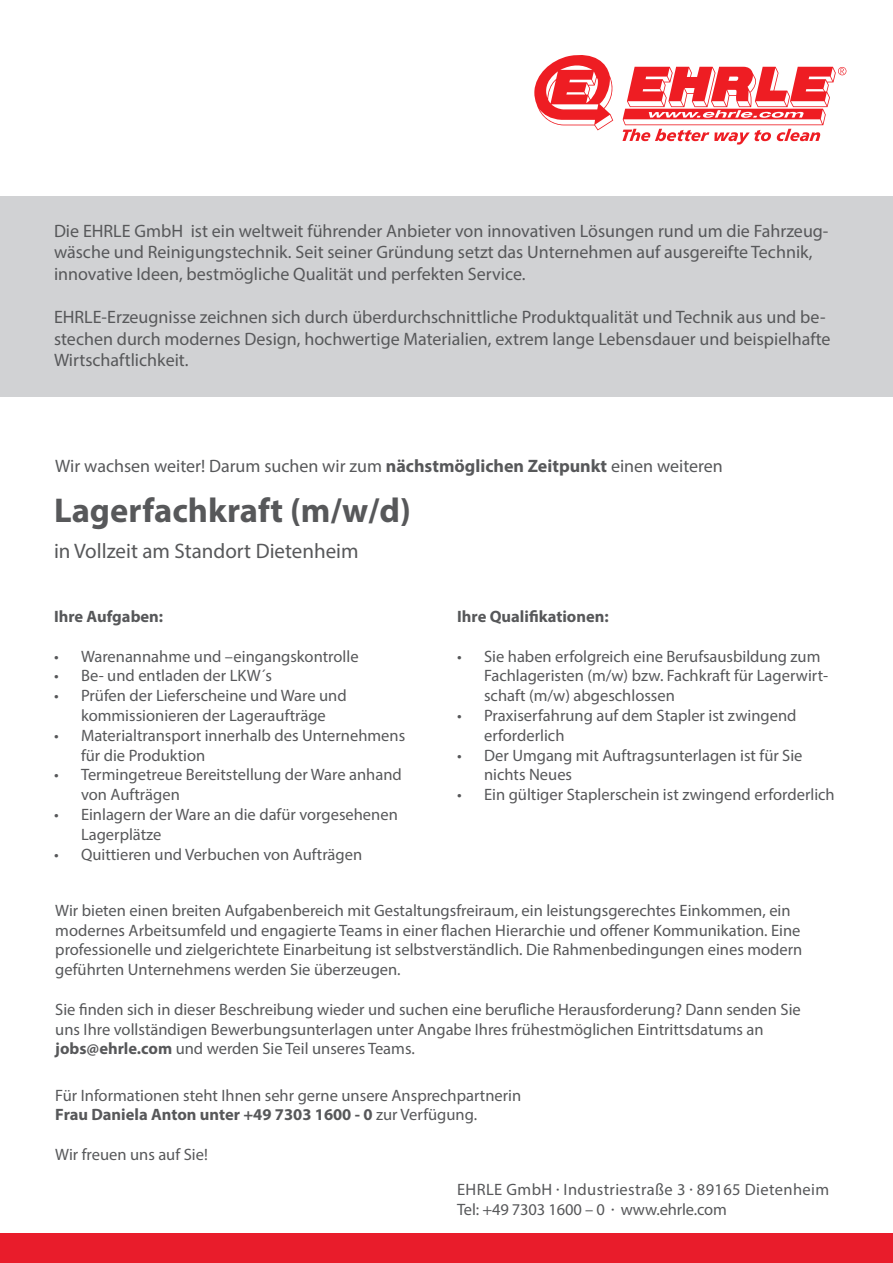
<style>
.page{position:relative;width:893px;height:1263px;background:#fff}
.page>*{position:absolute;margin:0;border:0;box-sizing:border-box;transform-origin:0 0}
.t1{font:700 34.5px "Myriad Pro";color:#57585a}
.t2{font:21px "Myriad Pro";color:#57585a}
.t3{font:18px/21.6px "Myriad Pro";color:#57585a}
.t4{font:16.5px/19.8px "Myriad Pro";color:#57585a}
.t5{font:16.5px/19.8px "Myriad Pro";letter-spacing:.025em;color:#57585a}
.t6{font:700 16.5px "Myriad Pro";color:#57585a}
.s1{font-weight:700}
</style>
<div class="page">
<svg style="left:622px;top:67px;width:224px;height:78px"></svg>
<svg style="left:534px;top:55px;width:80px;height:75px"></svg>
<div style="left:0;top:1233px;width:893px;height:29px;background:#e91c2b"></div>
<div style="left:0;top:196px;width:893px;height:201px;background:#d1d2d4"></div>
<p class="t3" style="left:54px;top:219px;width:776px">Die EHRLE GmbH ist ein weltweit führender Anbieter von innovativen Lösungen rund um die Fahrzeug&shy;wäsche und Reinigungstechnik. Seit seiner Gründung setzt das Unternehmen auf ausgereifte Technik, innovative Ideen, bestmögliche Qualität und perfekten Service.</p>
<p class="t3" style="left:54px;top:306px;width:778px">EHRLE-Erzeugnisse zeichnen sich durch überdurchschnittliche Produktqualität und Technik aus und be&shy;stechen durch modernes Design, hochwertige Materialien, extrem lange Lebensdauer und beispielhafte<br>Wirtschaftlichkeit.</p>
<p class="t3" style="left:55px;top:455px;width:669px">Wir wachsen weiter! Darum suchen wir zum <span class="s1">nächstmöglichen Zeitpunkt</span> einen weiteren</p>
<h1 class="t1" style="left:54px;top:488px;width:359px">Lagerfachkraft (m/w/d)</h1>
<p class="t2" style="left:54px;top:538px;width:306px">in Vollzeit am Standort Dietenheim</p>
<p class="t6" style="left:54px;top:606px;width:111px">Ihre Aufgaben:</p>
<p class="t4" style="left:54px;top:646px;width:306px">• Warenannahme und –eingangskontrolle</p>
<p class="t4" style="left:54px;top:666px;width:220px">• Be- und entladen der LKW´s</p>
<p class="t4" style="left:54px;top:685px;width:294px;text-align:center">• Prüfen der Lieferscheine und Ware und kommissionieren der Lageraufträge</p>
<p class="t4" style="left:81px;top:725px;width:326px;text-indent:-27px">• Materialtransport innerhalb des Unternehmens für die Produktion</p>
<p class="t4" style="left:81px;top:765px;width:322px;text-indent:-27px">• Termingetreue Bereitstellung der Ware anhand von Aufträgen</p>
<p class="t4" style="left:81px;top:804px;width:318px;text-indent:-27px">• Einlagern der Ware an die dafür vorgesehenen<br>Lagerplätze</p>
<p class="t4" style="left:54px;top:844px;width:310px">• Quittieren und Verbuchen von Aufträgen</p>
<p class="t6" style="left:457px;top:606px;width:153px">Ihre Qualifikationen:</p>
<p class="t4" style="left:484px;top:646px;width:345px;text-indent:-27px">• Sie haben erfolgreich eine Berufsausbildung zum<br>Fachlageristen (m/w) bzw. Fachkraft für Lagerwirt&shy;schaft (m/w) abgeschlossen</p>
<p class="t4" style="left:484px;top:705px;width:314px;text-indent:-27px">• Praxiserfahrung auf dem Stapler ist zwingend erforderlich</p>
<p class="t4" style="left:484px;top:745px;width:320px;text-indent:-27px">• Der Umgang mit Auftragsunterlagen ist für Sie nichts Neues</p>
<p class="t4" style="left:457px;top:784px;width:379px">• Ein gültiger Staplerschein ist zwingend erforderlich</p>
<p class="t4" style="left:55px;top:900px;width:749px">Wir bieten einen breiten Aufgabenbereich mit Gestaltungsfreiraum, ein leistungsgerechtes Einkommen, ein modernes Arbeitsumfeld und engagierte Teams in einer flachen Hierarchie und offener Kommunikation. Eine professionelle und zielgerichtete Einarbeitung ist selbstverständlich. Die Rahmenbedingungen eines modern geführten Unternehmens werden Sie überzeugen.</p>
<p class="t4" style="left:55px;top:999px;width:747px">Sie finden sich in dieser Beschreibung wieder und suchen eine berufliche Herausforderung? Dann senden Sie uns Ihre vollständigen Bewerbungsunterlagen unter Angabe Ihres frühestmöglichen Eintrittsdatums an <span class="s1">jobs@ehrle.com</span> und werden Sie Teil unseres Teams.</p>
<p class="t4" style="left:55px;top:1085px;width:467px">Für Informationen steht Ihnen sehr gerne unsere Ansprechpartnerin<br><span class="s1">Frau Daniela Anton unter +49 7303 1600 - 0</span> zur Verfügung.</p>
<p class="t4" style="left:55px;top:1144px;width:154px">Wir freuen uns auf Sie!</p>
<p class="t5" style="left:457px;top:1179px;width:374px">EHRLE GmbH <span class="s1">.</span> Industriestraße 3 <span class="s1">.</span> 89165 Dietenheim<br>Tel: +49 7303 1600 – 0 <span class="s1">.</span> www.ehrle.com</p>
</div>
